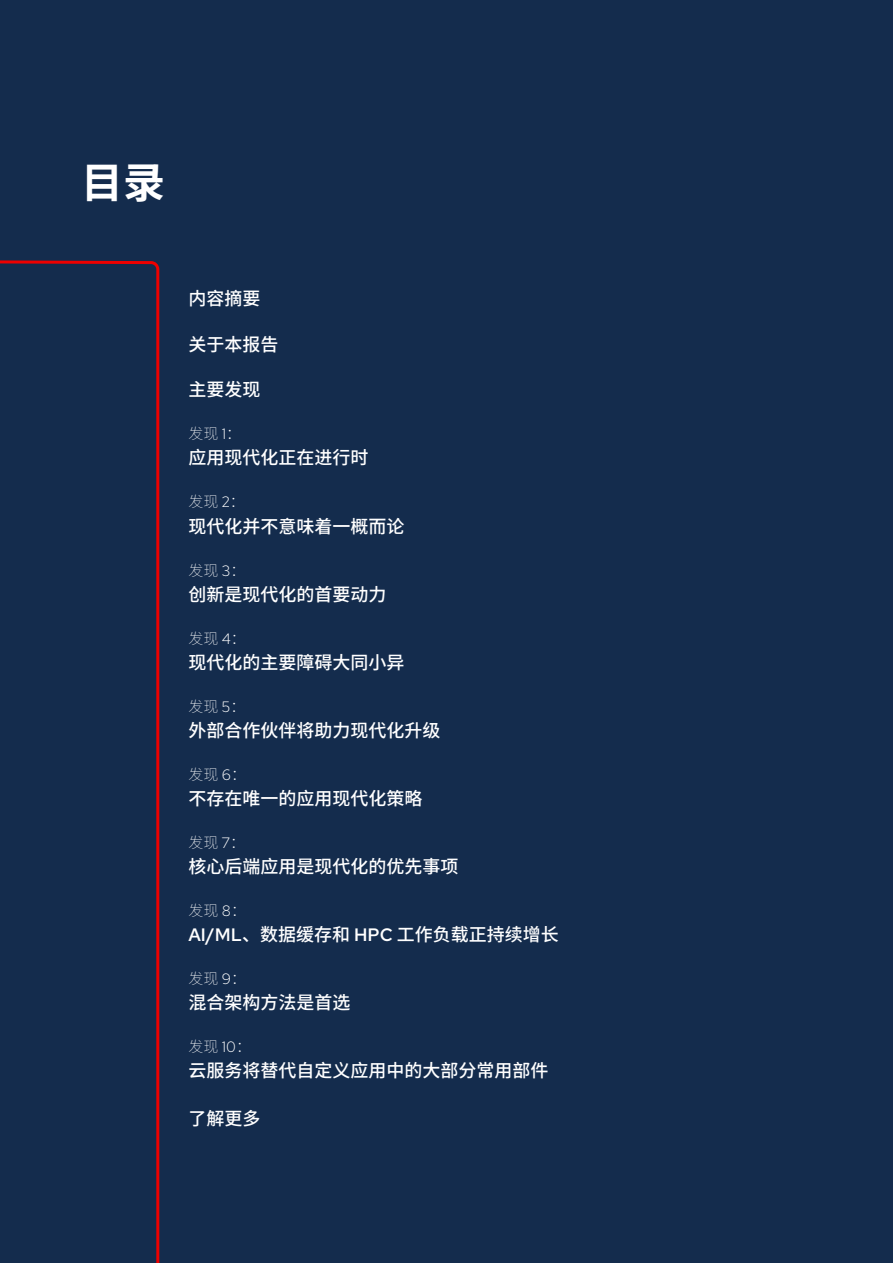
<style>
.page{position:relative;width:893px;height:1263px;background:#142c4d}
.page>*{position:absolute;margin:0;border:0;box-sizing:border-box;transform-origin:0 0}
.t1{font:700 42px "Noto Sans SC";color:#fff}
.t2{font:500 18px "Noto Sans SC";color:#fff}
.t3{font:100 15px "Noto Sans SC";color:#fff}
.s1{font-family:"Red Hat Text";font-weight:300}
.s2{font-family:"Red Hat Text"}
</style>
<div class="page">
<svg style="left:0;top:260px;width:160px;height:1003px"></svg>
<h1 class="t1" style="left:81px;top:159px;width:85px">目录</h1>
<p class="t2" style="left:188px;top:288px;width:73px">内容摘要</p>
<p class="t2" style="left:188px;top:334px;width:91px">关于本报告</p>
<p class="t2" style="left:188px;top:380px;width:73px">主要发现</p>
<p class="t3" style="left:188px;top:425px;width:54px">发现 <span class="s1">1</span>：</p>
<p class="t2" style="left:188px;top:448px;width:181px">应用现代化正在进行时</p>
<p class="t3" style="left:188px;top:493px;width:58px">发现 <span class="s1">2</span>：</p>
<p class="t2" style="left:188px;top:516px;width:217px">现代化并不意味着一概而论</p>
<p class="t3" style="left:188px;top:562px;width:59px">发现 <span class="s1">3</span>：</p>
<p class="t2" style="left:188px;top:584px;width:200px">创新是现代化的首要动力</p>
<p class="t3" style="left:188px;top:630px;width:59px">发现 <span class="s1">4</span>：</p>
<p class="t2" style="left:188px;top:652px;width:217px">现代化的主要障碍大同小异</p>
<p class="t3" style="left:188px;top:698px;width:58px">发现 <span class="s1">5</span>：</p>
<p class="t2" style="left:188px;top:720px;width:253px">外部合作伙伴将助力现代化升级</p>
<p class="t3" style="left:188px;top:766px;width:59px">发现 <span class="s1">6</span>：</p>
<p class="t2" style="left:188px;top:788px;width:235px">不存在唯一的应用现代化策略</p>
<p class="t3" style="left:188px;top:834px;width:58px">发现 <span class="s1">7</span>：</p>
<p class="t2" style="left:188px;top:856px;width:271px">核心后端应用是现代化的优先事项</p>
<p class="t3" style="left:188px;top:902px;width:59px">发现 <span class="s1">8</span>：</p>
<p class="t2" style="left:188px;top:924px;width:372px"><span class="s2">AI/ML</span>、数据缓存和 <span class="s2">HPC</span> 工作负载正持续增长</p>
<p class="t3" style="left:188px;top:970px;width:59px">发现 <span class="s1">9</span>：</p>
<p class="t2" style="left:188px;top:992px;width:163px">混合架构方法是首选</p>
<p class="t3" style="left:188px;top:1038px;width:64px">发现 <span class="s1">10</span>：</p>
<p class="t2" style="left:188px;top:1061px;width:361px">云服务将替代自定义应用中的大部分常用部件</p>
<p class="t2" style="left:188px;top:1108px;width:73px">了解更多</p>
</div>
